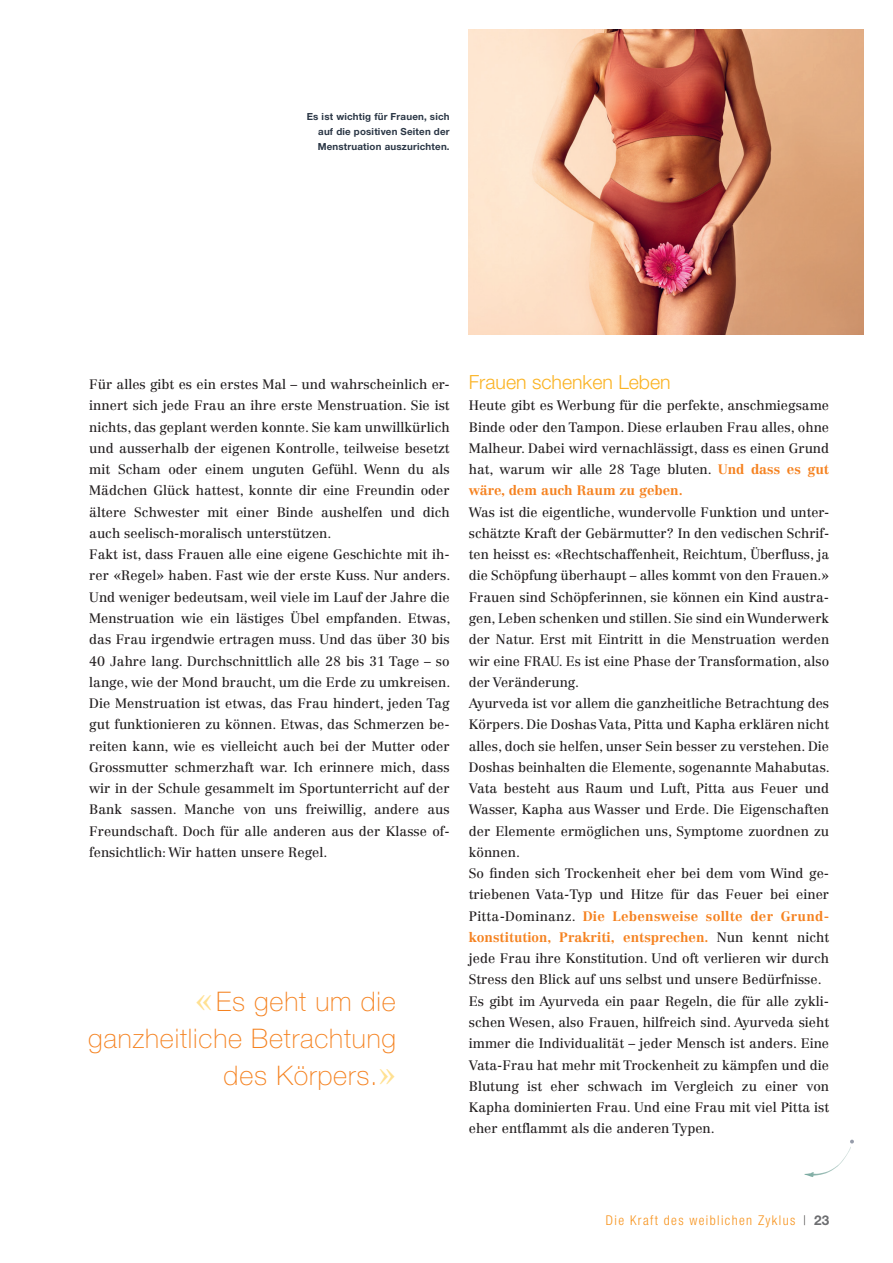
<style>
.page{position:relative;width:893px;height:1263px;background:#fff}
.page>*{position:absolute;margin:0;border:0;box-sizing:border-box;transform-origin:0 0}
.t1{font:100 27px/36.8px "Helvetica Neue LT Std";letter-spacing:.03em;color:#f58220;text-align:right}
.t2{font:300 19.5px "Helvetica Neue LT Std";color:#fbb323}
.t3{font:13.5px/21.3px "Centennial LT Std";color:#231f20}
.t4{font:300 condensed 13.5px "Helvetica Neue LT Std";letter-spacing:.1em;color:#f7931d}
.t5{font:700 9.75px/15px "Helvetica Neue LT Std";letter-spacing:.02em;color:#2a3645;text-align:justify}
.s1{font-weight:700;color:#f58220}
.s2{font-family:"Centennial LT Std";font-weight:300;font-size:31.5px;color:#ffe192}
.s3{font-weight:100;color:#231f20}
.s4{font-weight:700;font-stretch:normal;color:#6c6d70}
</style>
<div class="page">
<svg style="left:804px;top:1140px;width:50px;height:37px"></svg>
<img style="left:469px;top:30px;width:394px;height:304px">
<p class="t5" style="left:318px;top:108px;width:133px;text-indent:-11px">Es ist wichtig für Frauen, sich auf die positiven Seiten der Menstruation auszurichten.</p>
<p class="t3" style="left:89px;top:374px;width:363px">Für alles gibt es ein erstes Mal – und wahrscheinlich er&shy;innert sich jede Frau an ihre erste Menstruation. Sie ist nichts, das geplant werden konnte. Sie kam unwillkürlich und ausserhalb der eigenen Kontrolle, teilweise besetzt mit Scham oder einem unguten Gefühl. Wenn du als Mädchen Glück hattest, konnte dir eine Freundin oder ältere Schwester mit einer Binde aushelfen und dich auch seelisch-moralisch unterstützen.<br>Fakt ist, dass Frauen alle eine eigene Geschichte mit ih&shy;rer «Regel» haben. Fast wie der erste Kuss. Nur anders.<br>Und weniger bedeutsam, weil viele im Lauf der Jahre die Menstruation wie ein lästiges Übel empfanden. Etwas, das Frau irgendwie ertragen muss. Und das über 30 bis 40 Jahre lang. Durchschnittlich alle 28 bis 31 Tage – so lange, wie der Mond braucht, um die Erde zu umkreisen.<br>Die Menstruation ist etwas, das Frau hindert, jeden Tag gut funktionieren zu können. Etwas, das Schmerzen be&shy;reiten kann, wie es vielleicht auch bei der Mutter oder Grossmutter schmerzhaft war. Ich erinnere mich, dass wir in der Schule gesammelt im Sportunterricht auf der Bank sassen. Manche von uns freiwillig, andere aus Freundschaft. Doch für alle anderen aus der Klasse of&shy;fensichtlich: Wir hatten unsere Regel.</p>
<h2 class="t2" style="left:469px;top:370px;width:203px">Frauen schenken Leben</h2>
<p class="t3" style="left:469px;top:395px;width:362px;text-align:justify">Heute gibt es Werbung für die perfekte, anschmiegsame Binde oder den Tampon. Diese erlauben Frau alles, ohne Malheur. Dabei wird vernachlässigt, dass es einen Grund hat, warum wir alle 28 Tage bluten. <span class="s1">Und dass es gut wäre, dem auch Raum zu geben.</span></p>
<p class="t3" style="left:469px;top:501px;width:363px">Was ist die eigentliche, wundervolle Funktion und unter&shy;schätzte Kraft der Gebärmutter? In den vedischen Schrif&shy;ten heisst es: «Rechtschaffenheit, Reichtum, Überfluss, ja die Schöpfung überhaupt – alles kommt von den Frauen.» Frauen sind Schöpferinnen, sie können ein Kind austra&shy;gen, Leben schenken und stillen. Sie sind ein Wunderwerk der Natur. Erst mit Eintritt in die Menstruation werden wir eine FRAU. Es ist eine Phase der Transformation, also der Veränderung.<br>Ayurveda ist vor allem die ganzheitliche Betrachtung des Körpers. Die Doshas Vata, Pitta und Kapha erklären nicht alles, doch sie helfen, unser Sein besser zu verstehen. Die Doshas beinhalten die Elemente, sogenannte Mahabutas.<br>Vata besteht aus Raum und Luft, Pitta aus Feuer und Wasser, Kapha aus Wasser und Erde. Die Eigenschaften der Elemente ermöglichen uns, Symptome zuordnen zu können.<br>So finden sich Trockenheit eher bei dem vom Wind ge&shy;triebenen Vata-Typ und Hitze für das Feuer bei einer Pitta-Dominanz. <span class="s1">Die Lebensweise sollte der Grund&shy;konstitution, Prakriti, entsprechen.</span> Nun kennt nicht jede Frau ihre Konstitution. Und oft verlieren wir durch Stress den Blick auf uns selbst und unsere Bedürfnisse.<br>Es gibt im Ayurveda ein paar Regeln, die für alle zykli&shy;schen Wesen, also Frauen, hilfreich sind. Ayurveda sieht immer die Individualität – jeder Mensch ist anders. Eine Vata-Frau hat mehr mit Trockenheit zu kämpfen und die Blutung ist eher schwach im Vergleich zu einer von Kapha dominierten Frau. Und eine Frau mit viel Pitta ist eher entflammt als die anderen Typen.</p>
<h1 class="t1" style="left:88px;top:983px;width:309px"><span class="s2">«</span>Es geht um die ganzheitliche Betrachtung des Körpers.<span class="s2">»</span></h1>
<p class="t4" style="left:606px;top:1212px;width:225px">Die Kraft des weiblichen Zyklus <span class="s3">|</span> <span class="s4">23</span></p>
</div>
